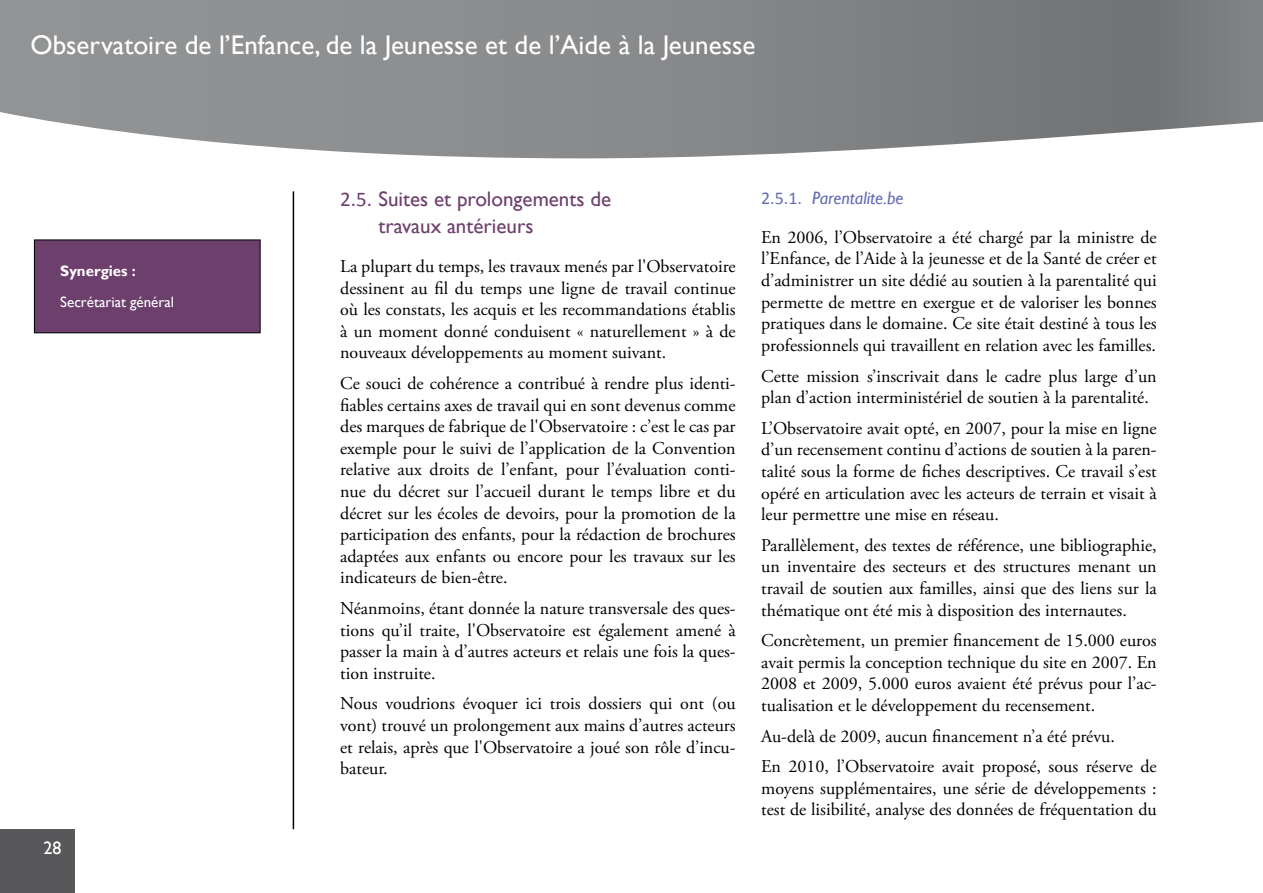
<style>
.page{position:relative;width:1263px;height:893px;background:#fff}
.page>*{position:absolute;margin:0;border:0;box-sizing:border-box;transform-origin:0 0}
.t1{font:27px "Gill Sans";color:#fff}
.t2{font:21px/27px "Gill Sans";color:#6d3f6d}
.t3{font:18px/21.6px "Adobe Garamond Pro";color:#000;text-align:justify}
.t4{font:italic 18px "Gill Sans";color:#666cb3}
.t5{font:18px "Gill Sans";color:#fff}
.t6{font:15px "Gill Sans";color:#fff}
.t7{font:700 15px "Gill Sans";color:#fff}
.s1{font-family:"Calibri"}
.s2{font-family:"Calibri";font-style:normal}
</style>
<div class="page">
<svg style="left:0;top:0;width:1262px;height:158px;background:#909193"></svg>
<hr style="left:293px;top:191px;width:1px;height:638px;background:#000">
<div style="left:0;top:829px;width:74px;height:64px;background:#58585a"></div>
<svg style="left:1262px;top:0;width:1px;height:122px"></svg>
<div style="left:34px;top:240px;width:226px;height:93px;background:#6d3f6d"></div>
<div style="left:34px;top:240px;width:227px;height:93px;border:1px solid #000"></div>
<h1 class="t1" style="left:30px;top:29px;width:726px">Observatoire de l’Enfance, de la Jeunesse et de l’Aide à la Jeunesse</h1>
<p class="t7" style="left:60px;top:262px;width:77px">Synergies :</p>
<p class="t6" style="left:60px;top:293px;width:115px">Secrétariat général</p>
<p class="t5" style="left:44px;top:838px;width:20px">28</p>
<p class="t2" style="left:378px;top:186px;width:234px;text-indent:-38px"><span class="s1">2.5.</span> Suites et prolongements de travaux antérieurs</p>
<p class="t3" style="left:340px;top:256px;width:397px">La plupart du temps, les travaux menés par l'Observatoire dessinent au fil du temps une ligne de travail continue où les constats, les acquis et les recommandations établis à un moment donné conduisent « naturellement » à de nouveaux développements au moment suivant.</p>
<p class="t3" style="left:340px;top:373px;width:397px">Ce souci de cohérence a contribué à rendre plus identi&shy;fiables certains axes de travail qui en sont devenus comme des marques de fabrique de l'Observatoire : c’est le cas par exemple pour le suivi de l’application de la Convention relative aux droits de l’enfant, pour l’évaluation conti&shy;nue du décret sur l’accueil durant le temps libre et du décret sur les écoles de devoirs, pour la promotion de la participation des enfants, pour la rédaction de brochures adaptées aux enfants ou encore pour les travaux sur les indicateurs de bien-être.</p>
<p class="t3" style="left:340px;top:598px;width:397px">Néanmoins, étant donnée la nature transversale des ques&shy;tions qu’il traite, l'Observatoire est également amené à passer la main à d’autres acteurs et relais une fois la ques&shy;tion instruite.</p>
<p class="t3" style="left:340px;top:693px;width:397px">Nous voudrions évoquer ici trois dossiers qui ont (ou vont) trouvé un prolongement aux mains d’autres acteurs et relais, après que l'Observatoire a joué son rôle d’incu&shy;bateur.</p>
<p class="t4" style="left:761px;top:187px;width:144px"><span class="s2">2.5.1.</span> Parentalite.be</p>
<p class="t3" style="left:761px;top:227px;width:397px">En 2006, l’Observatoire a été chargé par la ministre de l’Enfance, de l’Aide à la jeunesse et de la Santé de créer et d’administrer un site dédié au soutien à la parentalité qui permette de mettre en exergue et de valoriser les bonnes pratiques dans le domaine. Ce site était destiné à tous les professionnels qui travaillent en relation avec les familles.</p>
<p class="t3" style="left:761px;top:366px;width:397px">Cette mission s’inscrivait dans le cadre plus large d’un plan d’action interministériel de soutien à la parentalité.</p>
<p class="t3" style="left:761px;top:418px;width:397px">L’Observatoire avait opté, en 2007, pour la mise en ligne d’un recensement continu d’actions de soutien à la paren&shy;talité sous la forme de fiches descriptives. Ce travail s’est opéré en articulation avec les acteurs de terrain et visait à leur permettre une mise en réseau.</p>
<p class="t3" style="left:761px;top:535px;width:397px">Parallèlement, des textes de référence, une bibliographie, un inventaire des secteurs et des structures menant un travail de soutien aux familles, ainsi que des liens sur la thématique ont été mis à disposition des internautes.</p>
<p class="t3" style="left:761px;top:630px;width:397px">Concrètement, un premier financement de 15.000 euros avait permis la conception technique du site en 2007. En 2008 et 2009, 5.000 euros avaient été prévus pour l’ac&shy;tualisation et le développement du recensement.</p>
<p class="t3" style="left:761px;top:721px;width:397px;line-height:30.6px">Au-delà de 2009, aucun financement n’a été prévu.<br>En 2010, l’Observatoire avait proposé, sous réserve de</p>
<p class="t3" style="left:761px;top:778px;width:397px">moyens supplémentaires, une série de développements : test de lisibilité, analyse des données de fréquentation du</p>
</div>
